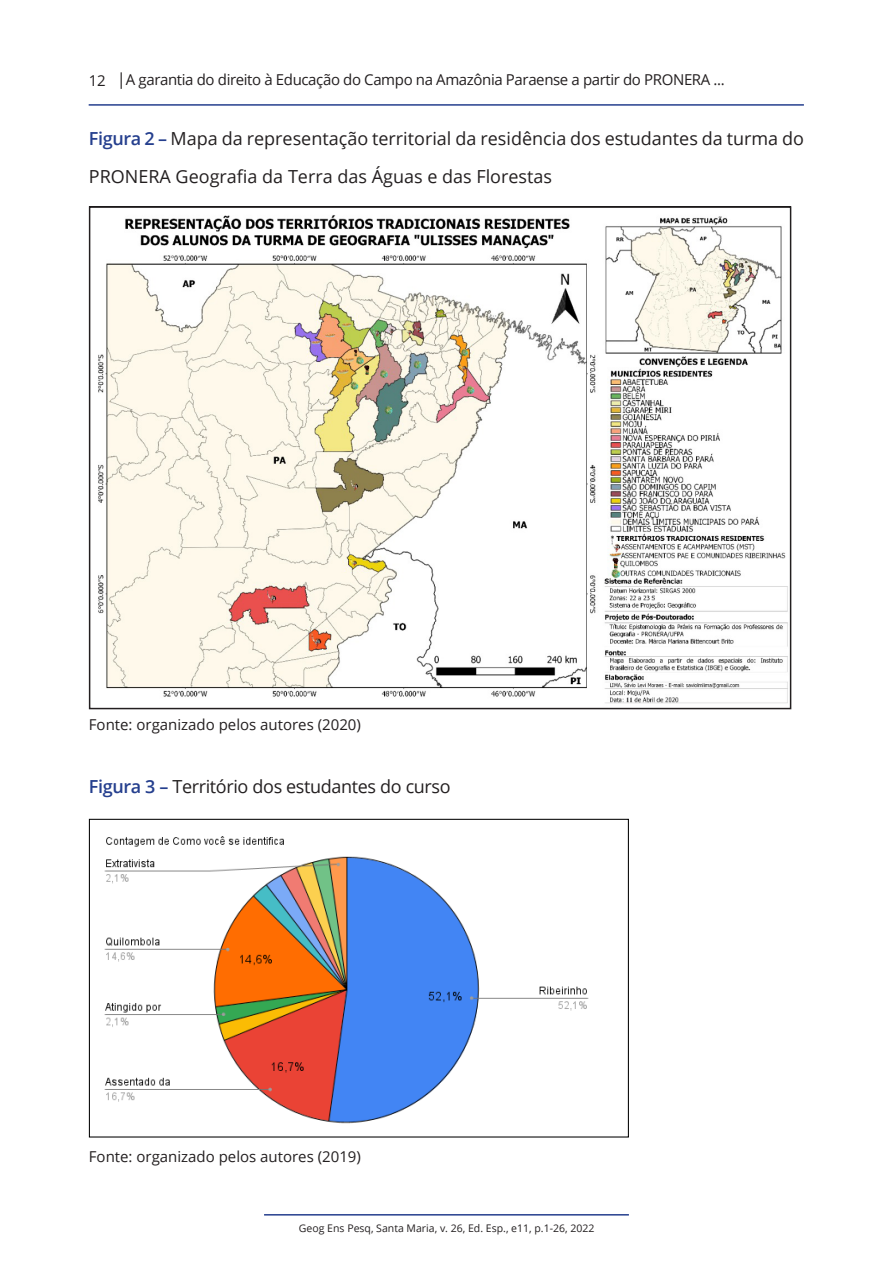
<style>
.page{position:relative;width:893px;height:1263px;background:#fff}
.page>*{position:absolute;margin:0;border:0;box-sizing:border-box;transform-origin:0 0}
._14-Titulo_Tabela_Figura_Quadro{font:18px/37.5px "Open Sans";color:#231f20}
._14-Titulo_Tabela_Figura_Quadro-2{font:18px "Open Sans";letter-spacing:-.02em;color:#231f20}
._19-Legenda_Tabela_Figura_Quadro{font:15px "Open Sans";letter-spacing:-.01em;color:#231f20}
.t1{font:10.5px "Open Sans";color:#231f20}
.s1{font-size:16.5px}
.s2{font-weight:600;color:#253f8e}
</style>
<div class="page">
<hr style="left:89px;top:104px;width:715px;height:2px;background:#253f8e">
<hr style="left:264px;top:1214px;width:365px;height:1px;background:#253f8e">
<img style="left:104px;top:836px;width:485px;height:288px">
<img style="left:98px;top:215px;width:690px;height:489px">
<div style="left:89px;top:206px;width:702px;height:503px;border:2px solid #231f20"></div>
<p class="_19-Legenda_Tabela_Figura_Quadro" style="left:89px;top:70px;width:638px">12 <span class="s1">|</span>A garantia do direito à Educação do Campo na Amazônia Paraense a partir do PRONERA ...</p>
<p class="_14-Titulo_Tabela_Figura_Quadro" style="left:89px;top:119px;width:717px"><span class="s2">Figura 2 –</span> Mapa da representação territorial da residência dos estudantes da turma do<br>PRONERA Geografia da Terra das Águas e das Florestas</p>
<p class="_19-Legenda_Tabela_Figura_Quadro" style="left:89px;top:714px;width:274px">Fonte: organizado pelos autores (2020)</p>
<p class="_14-Titulo_Tabela_Figura_Quadro-2" style="left:89px;top:774px;width:363px"><span class="s2">Figura 3 –</span> Território dos estudantes do curso</p>
<p class="_19-Legenda_Tabela_Figura_Quadro" style="left:89px;top:1146px;width:274px">Fonte: organizado pelos autores (2019)</p>
<p class="t1" style="left:299px;top:1220px;width:297px">Geog Ens Pesq, Santa Maria, v. 26, Ed. Esp., e11, p.1-26, 2022</p>
</div>
